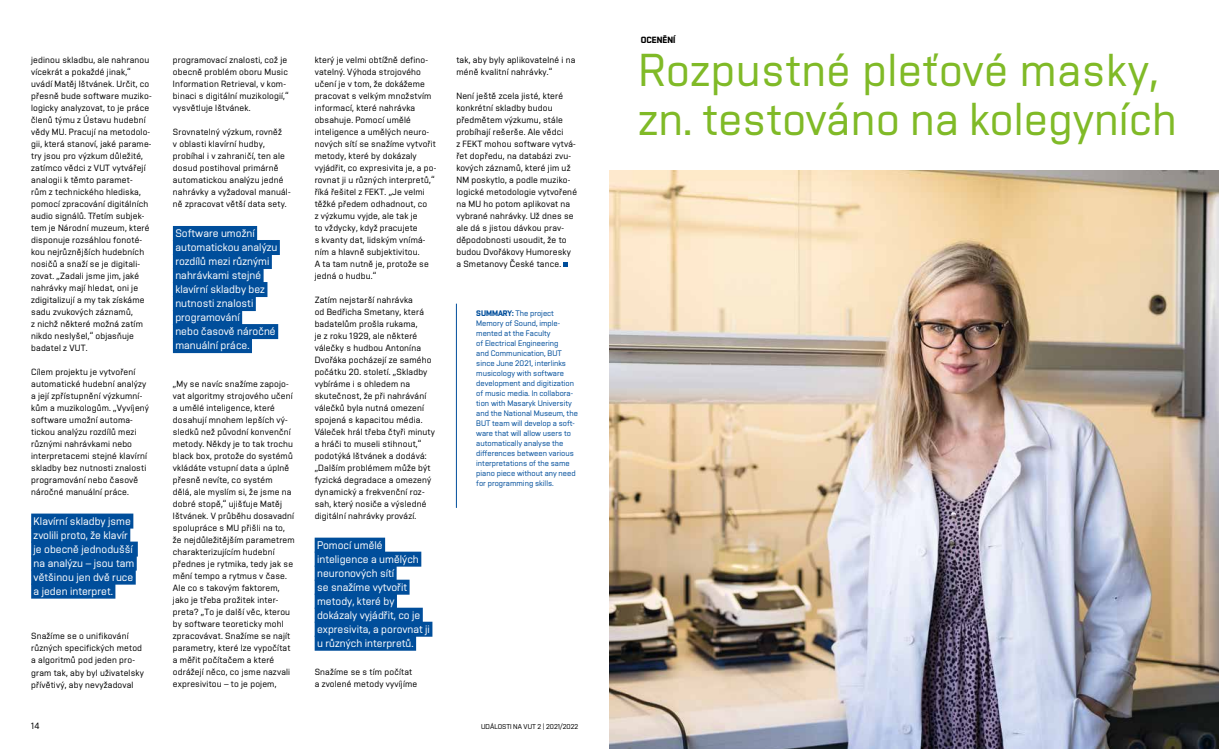
<style>
.page{position:relative;width:1219px;height:749px;background:#fff}
.page>*{position:absolute;margin:0;border:0;box-sizing:border-box;transform-origin:0 0}
.t1{font:46px/48px "Vafle Light VUT";color:#80ba27}
.t2{font:11px/14px "Vafle Light VUT";color:#fff}
.t3{font:9px/12px "Vafle Light VUT";letter-spacing:.02em;color:#000}
.t4{font:700 9px "Vafle VUT";letter-spacing:.01em;color:#000}
.t5{font:8px/10px "Vafle Light VUT";color:#004e9b}
.t6{font:7px "Vafle Light VUT";color:#000}
.s1{font-family:"Vafle VUT";font-weight:700}
</style>
<div class="page">
<img style="left:609px;top:170px;width:610px;height:578px">
<hr style="left:456px;top:303px;width:1px;height:204px;background:#004e9b">
<svg style="left:564px;top:262px;width:4px;height:5px"></svg>
<div style="left:31px;top:513px;width:102px;height:15px;background:#004e9b"></div>
<div style="left:31px;top:527px;width:99px;height:15px;background:#004e9b"></div>
<div style="left:31px;top:541px;width:107px;height:15px;background:#004e9b"></div>
<div style="left:31px;top:555px;width:106px;height:15px;background:#004e9b"></div>
<div style="left:31px;top:569px;width:105px;height:15px;background:#004e9b"></div>
<div style="left:31px;top:583px;width:84px;height:15px;background:#004e9b"></div>
<div style="left:173px;top:226px;width:84px;height:15px;background:#004e9b"></div>
<div style="left:173px;top:240px;width:107px;height:15px;background:#004e9b"></div>
<div style="left:173px;top:254px;width:99px;height:15px;background:#004e9b"></div>
<div style="left:173px;top:268px;width:91px;height:15px;background:#004e9b"></div>
<div style="left:173px;top:282px;width:94px;height:15px;background:#004e9b"></div>
<div style="left:173px;top:296px;width:83px;height:15px;background:#004e9b"></div>
<div style="left:173px;top:310px;width:69px;height:15px;background:#004e9b"></div>
<div style="left:173px;top:324px;width:105px;height:15px;background:#004e9b"></div>
<div style="left:173px;top:338px;width:79px;height:15px;background:#004e9b"></div>
<div style="left:315px;top:537px;width:70px;height:15px;background:#004e9b"></div>
<div style="left:315px;top:551px;width:106px;height:15px;background:#004e9b"></div>
<div style="left:315px;top:565px;width:82px;height:15px;background:#004e9b"></div>
<div style="left:315px;top:579px;width:95px;height:15px;background:#004e9b"></div>
<div style="left:315px;top:593px;width:82px;height:15px;background:#004e9b"></div>
<div style="left:315px;top:607px;width:108px;height:15px;background:#004e9b"></div>
<div style="left:315px;top:621px;width:117px;height:15px;background:#004e9b"></div>
<div style="left:315px;top:635px;width:101px;height:15px;background:#004e9b"></div>
<p class="t3" style="left:31px;top:54px;width:122px">jedinou skladbu, ale nahranou vícekrát a pokaždé jinak,“ uvádí Matěj Ištvánek. Určit, co přesně bude software muziko&shy;logicky analyzovat, to je práce členů týmu z Ústavu hudební vědy MU. Pracují na metodolo&shy;gii, která stanoví, jaké parame&shy;try jsou pro výzkum důležité, zatímco vědci z VUT vytvářejí analogii k těmto paramet-<br>rům z technického hlediska, pomocí zpracování digitálních audio signálů. Třetím subjek&shy;tem je Národní muzeum, které disponuje rozsáhlou fonoté&shy;kou nejrůznějších hudebních nosičů a snaží se je digitali&shy;zovat. „Zadali jsme jim, jaké nahrávky mají hledat, oni je zdigitalizují a my tak získáme sadu zvukových záznamů,<br>z nichž některé možná zatím nikdo neslyšel,“ objasňuje badatel z VUT.</p>
<p class="t3" style="left:31px;top:366px;width:119px">Cílem projektu je vytvoření automatické hudební analýzy a její zpřístupnění výzkumní&shy;kům a muzikologům. „Vyvíjený software umožní automa&shy;tickou analýzu rozdílů mezi různými nahrávkami nebo interpretacemi stejné klavírní skladby bez nutnosti znalosti programování nebo časově náročné manuální práce.</p>
<p class="t2" style="left:34px;top:513px;width:102px">Klavírní skladby jsme zvolili proto, že klavír je obecně jednodušší na analýzu – jsou tam většinou jen dvě ruce a jeden interpret.</p>
<p class="t3" style="left:31px;top:630px;width:114px">Snažíme se o unifikování různých specifických metod a algoritmů pod jeden pro&shy;gram tak, aby byl uživatelsky přívětivý, aby nevyžadoval</p>
<p class="t3" style="left:173px;top:54px;width:117px">programovací znalosti, což je obecně problém oboru Music<br>Information Retrieval, v kom&shy;binaci s digitální muzikologií,“ vysvětluje Ištvánek.</p>
<p class="t3" style="left:173px;top:126px;width:119px">Srovnatelný výzkum, rovněž<br>v oblasti klavírní hudby, probíhal i v zahraničí, ten ale dosud postihoval primárně automatickou analýzu jedné nahrávky a vyžadoval manuál&shy;ně zpracovat větší data sety.</p>
<p class="t2" style="left:175px;top:226px;width:104px">Software umožní automatickou analýzu rozdílů mezi různými nahrávkami stejné klavírní skladby bez nutnosti znalosti programování<br>nebo časově náročné manuální práce.</p>
<p class="t3" style="left:173px;top:378px;width:123px">„My se navíc snažíme zapojo&shy;vat algoritmy strojového učení a umělé inteligence, které dosahují mnohem lepších vý&shy;sledků než původní konvenční metody. Někdy je to tak trochu black box, protože do systémů vkládáte vstupní data a úplně přesně nevíte, co systém<br>dělá, ale myslím si, že jsme na dobré stopě,“ ujišťuje Matěj<br>Ištvánek. V průběhu dosavadní spolupráce s MU přišli na to, že nejdůležitějším parametrem charakterizujícím hudební přednes je rytmika, tedy jak se mění tempo a rytmus v čase.<br>Ale co s takovým faktorem, jako je třeba prožitek inter&shy;preta? „To je další věc, kterou by software teoreticky mohl zpracovávat. Snažíme se najít parametry, které lze vypočítat a měřit počítačem a které odrážejí něco, co jsme nazvali expresivitou – to je pojem,</p>
<p class="t3" style="left:315px;top:54px;width:123px">který je velmi obtížně defino&shy;vatelný. Výhoda strojového učení je v tom, že dokážeme pracovat s velkým množstvím informací, které nahrávka obsahuje. Pomocí umělé inteligence a umělých neuro&shy;nových sítí se snažíme vytvořit metody, které by dokázaly vyjádřit, co expresivita je, a po&shy;rovnat ji u různých interpretů,“ říká řešitel z FEKT. „Je velmi těžké předem odhadnout, co<br>z výzkumu vyjde, ale tak je<br>to vždycky, když pracujete<br>s kvanty dat, lidským vnímá&shy;ním a hlavně subjektivitou.<br>A ta tam nutně je, protože se jedná o hudbu.“</p>
<p class="t3" style="left:315px;top:294px;width:122px">Zatím nejstarší nahrávka<br>od Bedřicha Smetany, která badatelům prošla rukama,<br>je z roku 1929, ale některé válečky s hudbou Antonína<br>Dvořáka pocházejí ze samého počátku 20. století. „Skladby vybíráme i s ohledem na skutečnost, že při nahrávání válečků byla nutná omezení spojená s kapacitou média.<br>Váleček hrál třeba čtyři minuty a hráči to museli stihnout,“ podotýká Ištvánek a dodává: „Dalším problémem může být fyzická degradace a omezený dynamický a frekvenční roz&shy;sah, který nosiče a výsledné digitální nahrávky provází.</p>
<p class="t2" style="left:317px;top:537px;width:114px">Pomocí umělé inteligence a umělých neuronových sítí<br>se snažíme vytvořit metody, které by dokázaly vyjádřit, co je expresivita, a porovnat ji u různých interpretů.</p>
<p class="t3" style="left:315px;top:665px;width:104px">Snažíme se s tím počítat a zvolené metody vyvíjíme</p>
<p class="t3" style="left:456px;top:53px;width:121px">tak, aby byly aplikovatelné i na méně kvalitní nahrávky.“</p>
<p class="t3" style="left:456px;top:89px;width:122px">Není ještě zcela jisté, které konkrétní skladby budou předmětem výzkumu, stále probíhají rešerše. Ale vědci<br>z FEKT mohou software vytvá&shy;řet dopředu, na databázi zvu&shy;kových záznamů, které jim už<br>NM poskytlo, a podle muziko&shy;logické metodologie vytvořené na MU ho potom aplikovat na vybrané nahrávky. Už dnes se ale dá s jistou dávkou prav&shy;děpodobnosti usoudit, že to budou Dvořákovy Humoresky a Smetanovy České tance.</p>
<p class="t5" style="left:476px;top:308px;width:103px"><span class="s1">SUMMARY:</span> The project<br>Memory of Sound, imple&shy;mented at the Faculty<br>of Electrical Engineering<br>and Communication, BUT since June 2021, interlinks musicology with software development and digitization of music media. In collabora&shy;tion with Masaryk University and the National Museum, the<br>BUT team will develop a soft&shy;ware that will allow users to automatically analyse the differences between various interpretations of the same piano piece without any need for programming skills.</p>
<p class="t3" style="left:31px;top:719px;width:10px">14</p>
<p class="t6" style="left:481px;top:722px;width:99px">UDÁLOSTI NA VUT 2 | 2021/2022</p>
<p class="t4" style="left:641px;top:35px;width:36px">OCENĚNÍ</p>
<h1 class="t1" style="left:639px;top:46px;width:540px">Rozpustné pleťové masky, zn. testováno na kolegyních</h1>
</div>
